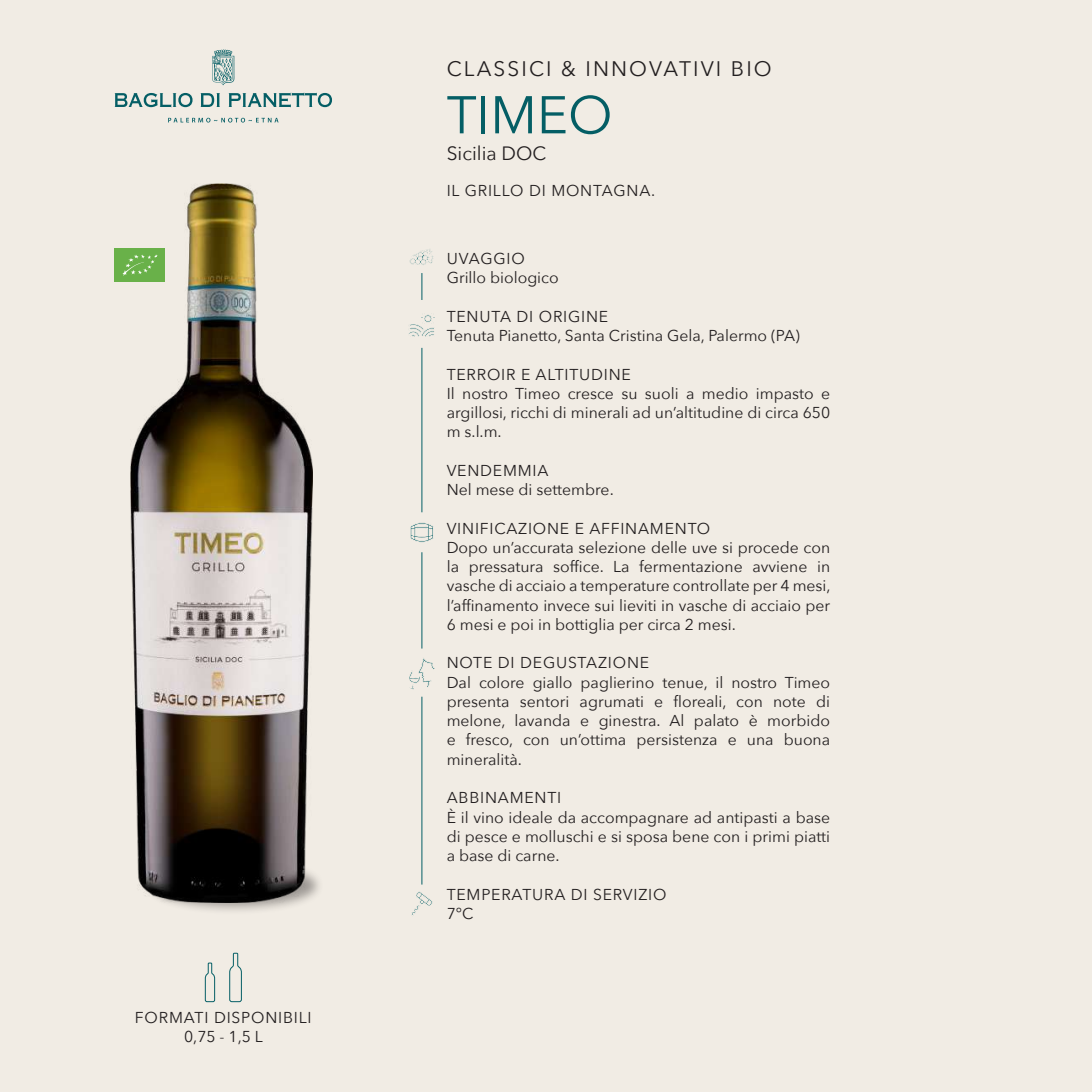
<style>
.page{position:relative;width:1092px;height:1092px;background:#fff}
.page>*{position:absolute;margin:0;border:0;box-sizing:border-box;transform-origin:0 0}
.t1{font:52.5px "Avenir Next";color:#045e65}
.t2{font:21px "Avenir Next";letter-spacing:.1em;color:#231f20}
.t3{font:19.25px "Avenir Next";color:#231f20}
.t4{font:15.75px/19.2px "Avenir Next";color:#231f20}
.t5{font:15.75px/19.2px "Avenir Next";letter-spacing:.05em;color:#231f20}
</style>
<div class="page">
<div style="left:0;top:0;width:1091px;height:1091px;background:#f1ece4"></div>
<div style="left:144px;top:855px;width:180px;height:59px;background:#231f20;opacity:.75"></div>
<svg style="left:212px;top:50px;width:22px;height:35px"></svg>
<svg style="left:115px;top:93px;width:217px;height:14px"></svg>
<svg style="left:168px;top:118px;width:110px;height:4px"></svg>
<svg style="left:411px;top:891px;width:22px;height:25px"></svg>
<svg style="left:409px;top:314px;width:26px;height:23px"></svg>
<hr style="left:421px;top:348px;width:1px;height:164px;background:#045e65">
<hr style="left:421px;top:552px;width:1px;height:96px;background:#045e65">
<hr style="left:421px;top:696px;width:1px;height:188px;background:#045e65">
<svg style="left:421px;top:273px;width:1px;height:27px"></svg>
<svg style="left:410px;top:522px;width:24px;height:20px"></svg>
<svg style="left:409px;top:658px;width:26px;height:32px"></svg>
<img style="left:130px;top:184px;width:182px;height:718px">
<svg style="left:409px;top:249px;width:25px;height:16px"></svg>
<div style="left:115px;top:248px;width:50px;height:33px;background:#69b149"></div>
<svg style="left:122px;top:254px;width:36px;height:22px"></svg>
<svg style="left:204px;top:962px;width:11px;height:40px"></svg>
<svg style="left:229px;top:952px;width:13px;height:50px"></svg>
<p class="t5" style="left:135px;top:1007px;width:178px;text-align:center">FORMATI DISPONIBILI<br>0,75 - 1,5 L</p>
<h2 class="t2" style="left:446px;top:51px;width:326px">CLASSICI &amp; INNOVATIVI BIO</h2>
<h1 class="t1" style="left:446px;top:71px;width:167px">TIMEO</h1>
<p class="t3" style="left:446px;top:137px;width:101px">Sicilia DOC</p>
<p class="t5" style="left:446px;top:180px;width:210px">IL GRILLO DI MONTAGNA.</p>
<p class="t4" style="left:446px;top:248px;width:113px">UVAGGIO<br>Grillo biologico</p>
<p class="t4" style="left:446px;top:306px;width:354px">TENUTA DI ORIGINE<br>Tenuta Pianetto, Santa Cristina Gela, Palermo (PA)</p>
<p class="t4" style="left:446px;top:364px;width:385px">TERROIR E ALTITUDINE<br>Il nostro Timeo cresce su suoli a medio impasto e argillosi, ricchi di minerali ad un’altitudine di circa 650 m s.l.m.</p>
<p class="t4" style="left:446px;top:460px;width:168px">VENDEMMIA<br>Nel mese di settembre.</p>
<p class="t4" style="left:446px;top:518px;width:385px">VINIFICAZIONE E AFFINAMENTO<br>Dopo un’accurata selezione delle uve si procede con la pressatura soffice. La fermentazione avviene in vasche di acciaio a temperature controllate per 4 mesi, l’affinamento invece sui lieviti in vasche di acciaio per 6 mesi e poi in bottiglia per circa 2 mesi.</p>
<p class="t4" style="left:446px;top:652px;width:385px">NOTE DI DEGUSTAZIONE<br>Dal colore giallo paglierino tenue, il nostro Timeo presenta sentori agrumati e floreali, con note di melone, lavanda e ginestra. Al palato è morbido e fresco, con un’ottima persistenza e una buona mineralità.</p>
<p class="t4" style="left:446px;top:787px;width:385px">ABBINAMENTI<br>È il vino ideale da accompagnare ad antipasti a base di pesce e molluschi e si sposa bene con i primi piatti a base di carne.</p>
<p class="t5" style="left:446px;top:883px;width:221px">TEMPERATURA DI SERVIZIO<br>7°C</p>
</div>
